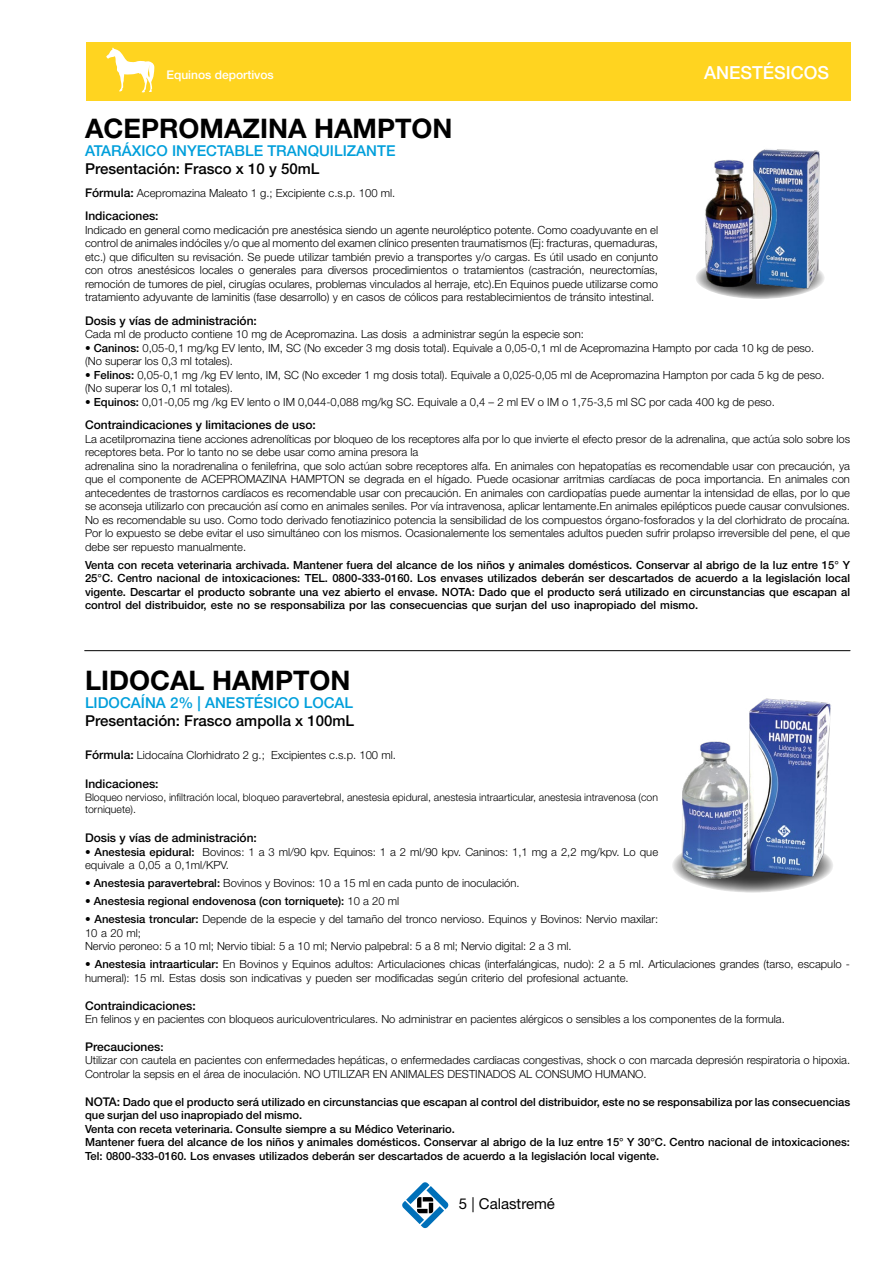
<style>
.page{position:relative;width:893px;height:1263px;background:#fff}
.page>*{position:absolute;margin:0;border:0;box-sizing:border-box;transform-origin:0 0}
.t1{font:700 27px "Helvetica Neue LT Std";color:#000}
.t2{font:500 18px "Helvetica Neue LT Std";color:#fff}
.t3{font:500 15px "Helvetica Neue LT Std";color:#009fdb}
.t4{font:500 15px "Helvetica Neue LT Std";color:#000}
.t5{font:15px "Helvetica Neue LT Std";color:#000}
.t6{font:500 12px "Helvetica Neue LT Std";color:#000}
.t7{font:500 12px "Helvetica Neue LT Std";color:#fff}
.t8{font:300 11.25px/13.5px "Helvetica Neue LT Std";color:#000}
.t9{font:500 11.25px/13.5px "Helvetica Neue LT Std";color:#000;text-align:justify}
.t10{font:300 10.5px/12.6px "Helvetica Neue LT Std";color:#000}
.s1{font-weight:500;font-size:12px}
.s2{font-weight:500}
.s3{font-weight:300}
.s4{font-size:11.25px}
.s5{font-size:12px}
</style>
<div class="page">
<svg style="left:402px;top:1182px;width:47px;height:46px"></svg>
<hr style="left:85px;top:650px;width:765px;height:1px;background:#000">
<img style="left:672px;top:698px;width:161px;height:195px">
<div style="left:86px;top:43px;width:764px;height:58px;background:#ffd420"></div>
<svg style="left:106px;top:47px;width:49px;height:46px"></svg>
<img style="left:696px;top:149px;width:128px;height:150px">
<p class="t7" style="left:166px;top:67px;width:109px">Equinos deportivos</p>
<h2 class="t2" style="left:704px;top:62px;width:127px">ANESTÉSICOS</h2>
<h1 class="t1" style="left:85px;top:112px;width:369px">ACEPROMAZINA HAMPTON</h1>
<h3 class="t3" style="left:85px;top:142px;width:312px">ATARÁXICO INYECTABLE TRANQUILIZANTE</h3>
<h3 class="t4" style="left:85px;top:160px;width:236px">Presentación: Frasco x 10 y 50mL</h3>
<p class="t8" style="left:85px;top:186px;width:312px"><span class="s1">Fórmula:</span> Acepromazina Maleato 1 g.; Excipiente c.s.p. 100 ml.</p>
<p class="t6" style="left:85px;top:209px;width:75px">Indicaciones:</p>
<p class="t8" style="left:85px;top:223px;width:575px;text-align:justify">Indicado en general como medicación pre anestésica siendo un agente neuroléptico potente. Como coadyuvante en el control de animales indóciles y/o que al momento del examen clínico presenten traumatismos (Ej: fracturas, quemaduras, etc.) que dificulten su revisación. Se puede utilizar también previo a transportes y/o cargas. Es útil usado en conjunto con otros anestésicos locales o generales para diversos procedimientos o tratamientos (castración, neurectomías, remoción de tumores de piel, cirugías oculares, problemas vinculados al herraje, etc).En Equinos puede utilizarse como tratamiento adyuvante de laminitis (fase desarrollo) y en casos de cólicos para restablecimientos de tránsito intestinal.</p>
<p class="t6" style="left:85px;top:313px;width:173px">Dosis y vías de administración:</p>
<p class="t8" style="left:85px;top:327px;width:500px">Cada ml de producto contiene 10 mg de Acepromazina. Las dosis a administrar según la especie son:</p>
<p class="t8" style="left:85px;top:341px;width:731px"><span class="s2">• Caninos:</span> 0,05-0,1 mg/kg EV lento, IM, SC (No exceder 3 mg dosis total). Equivale a 0,05-0,1 ml de Acepromazina Hampto por cada 10 kg de peso. (No superar los 0,3 ml totales).</p>
<p class="t8" style="left:85px;top:368px;width:741px"><span class="s2">• Felinos:</span> 0,05-0,1 mg /kg EV lento, IM, SC (No exceder 1 mg dosis total). Equivale a 0,025-0,05 ml de Acepromazina Hampton por cada 5 kg de peso. (No superar los 0,1 ml totales).</p>
<p class="t8" style="left:85px;top:395px;width:691px"><span class="s2">• Equinos:</span> 0,01-0,05 mg /kg EV lento o IM 0,044-0,088 mg/kg SC. Equivale a 0,4 – 2 ml EV o IM o 1,75-3,5 ml SC por cada 400 kg de peso.</p>
<p class="t6" style="left:85px;top:418px;width:232px">Contraindicaciones y limitaciones de uso:</p>
<p class="t8" style="left:85px;top:432px;width:767px">La acetilpromazina tiene acciones adrenolíticas por bloqueo de los receptores alfa por lo que invierte el efecto presor de la adrenalina, que actúa solo sobre los receptores beta. Por lo tanto no se debe usar como amina presora la<br>adrenalina sino la noradrenalina o fenilefrina, que solo actúan sobre receptores alfa. En animales con hepatopatías es recomendable usar con precaución, ya que el componente de ACEPROMAZINA HAMPTON se degrada en el hígado. Puede ocasionar arritmias cardíacas de poca importancia. En animales con antecedentes de trastornos cardíacos es recomendable usar con precaución. En animales con cardiopatías puede aumentar la intensidad de ellas, por lo que se aconseja utilizarlo con precaución así como en animales seniles. Por vía intravenosa, aplicar lentamente.En animales epilépticos puede causar convulsiones.<br>No es recomendable su uso. Como todo derivado fenotiazinico potencia la sensibilidad de los compuestos órgano-fosforados y la del clorhidrato de procaína.<br>Por lo expuesto se debe evitar el uso simultáneo con los mismos. Ocasionalemente los sementales adultos pueden sufrir prolapso irreversible del pene, el que debe ser repuesto manualmente.</p>
<p class="t9" style="left:85px;top:558px;width:766px">Venta con receta veterinaria archivada. Mantener fuera del alcance de los niños y animales domésticos. Conservar al abrigo de la luz entre 15° Y 25°C. Centro nacional de intoxicaciones: TEL. 0800-333-0160. Los envases utilizados deberán ser descartados de acuerdo a la legislación local vigente. Descartar el producto sobrante una vez abierto el envase. NOTA: Dado que el producto será utilizado en circunstancias que escapan al control del distribuidor, este no se responsabiliza por las consecuencias que surjan del uso inapropiado del mismo.</p>
<h1 class="t1" style="left:85px;top:664px;width:267px">LIDOCAL HAMPTON</h1>
<h3 class="t3" style="left:85px;top:694px;width:270px">LIDOCAÍNA 2% | ANESTÉSICO LOCAL</h3>
<h3 class="t4" style="left:85px;top:712px;width:271px">Presentación: Frasco ampolla x 100mL</h3>
<p class="t8" style="left:85px;top:748px;width:312px"><span class="s1">Fórmula:</span> Lidocaína Clorhidrato 2 g.; Excipientes c.s.p. 100 ml.</p>
<p class="t6" style="left:85px;top:777px;width:75px">Indicaciones:</p>
<p class="t10" style="left:85px;top:790px;width:575px">Bloqueo nervioso, infiltración local, bloqueo paravertebral, anestesia epidural, anestesia intraarticular, anestesia intravenosa (con torniquete).</p>
<p class="t6" style="left:85px;top:831px;width:173px">Dosis y vías de administración:</p>
<p class="t8" style="left:85px;top:845px;width:575px"><span class="s2">• Anestesia epidural:</span> Bovinos: 1 a 3 ml/90 kpv. Equinos: 1 a 2 ml/90 kpv. Caninos: 1,1 mg a 2,2 mg/kpv. Lo que equivale a 0,05 a 0,1ml/KPV.</p>
<p class="t8" style="left:85px;top:876px;width:436px"><span class="s2">• Anestesia paravertebral:</span> Bovinos y Bovinos: 10 a 15 ml en cada punto de inoculación.</p>
<p class="t9" style="left:85px;top:894px;width:316px">• Anestesia regional endovenosa (con torniquete): <span class="s3">10 a 20 ml</span></p>
<p class="t8" style="left:85px;top:912px;width:575px"><span class="s2">• Anestesia troncular:</span> Depende de la especie y del tamaño del tronco nervioso. Equinos y Bovinos: Nervio maxilar:<br>10 a 20 ml;<br>Nervio peroneo: 5 a 10 ml; Nervio tibial: 5 a 10 ml; Nervio palpebral: 5 a 8 ml; Nervio digital: 2 a 3 ml.</p>
<p class="t8" style="left:85px;top:957px;width:766px"><span class="s2">• Anestesia intraarticular:</span> En Bovinos y Equinos adultos: Articulaciones chicas (interfalángicas, nudo): 2 a 5 ml. Articulaciones grandes (tarso, escapulo - humeral): 15 ml. Estas dosis son indicativas y pueden ser modificadas según criterio del profesional actuante.</p>
<p class="t6" style="left:85px;top:998px;width:112px">Contraindicaciones:</p>
<p class="t8" style="left:85px;top:1012px;width:701px">En felinos y en pacientes con bloqueos auriculoventriculares. No administrar en pacientes alérgicos o sensibles a los componentes de la formula.</p>
<p class="t6" style="left:85px;top:1039px;width:80px">Precauciones<span class="s4">:</span></p>
<p class="t8" style="left:85px;top:1053px;width:767px">Utilizar con cautela en pacientes con enfermedades hepáticas, o enfermedades cardiacas congestivas, shock o con marcada depresión respiratoria o hipoxia.<br>Controlar la sepsis en el área de inoculación. NO UTILIZAR EN ANIMALES DESTINADOS AL CONSUMO HUMANO.</p>
<p class="t9" style="left:85px;top:1095px;width:767px;text-align:left"><span class="s5">NOTA:</span> Dado que el producto será utilizado en circunstancias que escapan al control del distribuidor, este no se responsabiliza por las consecuencias que surjan del uso inapropiado del mismo.<br>Venta con receta veterinaria. Consulte siempre a su Médico Veterinario.<br>Mantener fuera del alcance de los niños y animales domésticos. Conservar al abrigo de la luz entre 15° Y 30°C. Centro nacional de intoxicaciones:<br>Tel: 0800-333-0160. Los envases utilizados deberán ser descartados de acuerdo a la legislación local vigente.</p>
<h3 class="t5" style="left:459px;top:1194px;width:98px">5 | Calastremé</h3>
</div>
